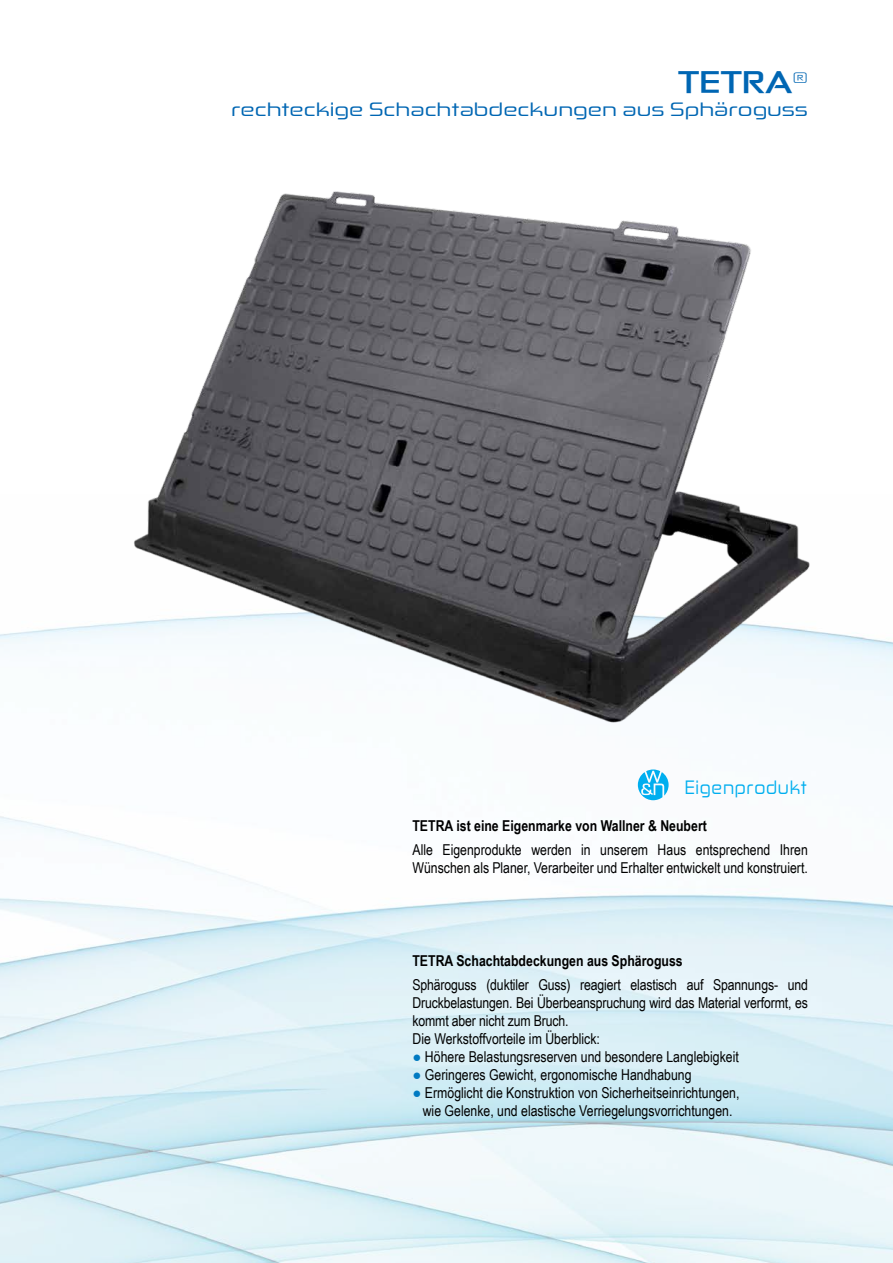
<style>
.page{position:relative;width:893px;height:1263px;background:#fff}
.page>*{position:absolute;margin:0;border:0;box-sizing:border-box;transform-origin:0 0}
.t1{font:700 24.75px "Zekton";color:#0066b3;scale:1.33 1}
.t2{font:18px "Zekton Rg";color:#0066b3;scale:1.33 1}
.t3{font:18px "Zekton Rg";letter-spacing:.04em;color:#00aeef}
.t4{font:15px/18px "Arial Narrow";color:#000}
.t5{font:700 15px "Arial Narrow";color:#000}
.s1{color:#007ac2}
</style>
<div class="page">
<img style="left:119px;top:191px;width:715px;height:551px">
<svg style="left:638px;top:769px;width:31px;height:31px"></svg>
<h1 class="t1" style="left:678px;top:63px;width:99px">TETRA<sup>(R)</sup></h1>
<p class="t2" style="left:231px;top:98px;width:435px">rechteckige Schachtabdeckungen aus Sphäroguss</p>
<p class="t3" style="left:685px;top:776px;width:124px">Eigenprodukt</p>
<p class="t5" style="left:412px;top:814px;width:296px">TETRA ist eine Eigenmarke von Wallner &amp; Neubert</p>
<p class="t4" style="left:412px;top:840px;width:397px">Alle Eigenprodukte werden in unserem Haus entsprechend Ihren<br>Wünschen als Planer, Verarbeiter und Erhalter entwickelt und konstruiert.</p>
<p class="t5" style="left:412px;top:949px;width:272px">TETRA Schachtabdeckungen aus Sphäroguss</p>
<p class="t4" style="left:412px;top:975px;width:397px">Sphäroguss (duktiler Guss) reagiert elastisch auf Spannungs- und Druckbelastungen. Bei Überbeanspruchung wird das Material verformt, es kommt aber nicht zum Bruch.<br>Die Werkstoffvorteile im Überblick:</p>
<p class="t4" style="left:412px;top:1047px;width:328px"><span class="s1">●</span> Höhere Belastungsreserven und besondere Langlebigkeit</p>
<p class="t4" style="left:412px;top:1065px;width:281px"><span class="s1">●</span> Geringeres Gewicht, ergonomische Handhabung</p>
<p class="t4" style="left:412px;top:1083px;width:328px;text-align:center"><span class="s1">●</span> Ermöglicht die Konstruktion von Sicherheitseinrichtungen, wie Gelenke, und elastische Verriegelungsvorrichtungen.</p>
</div>
